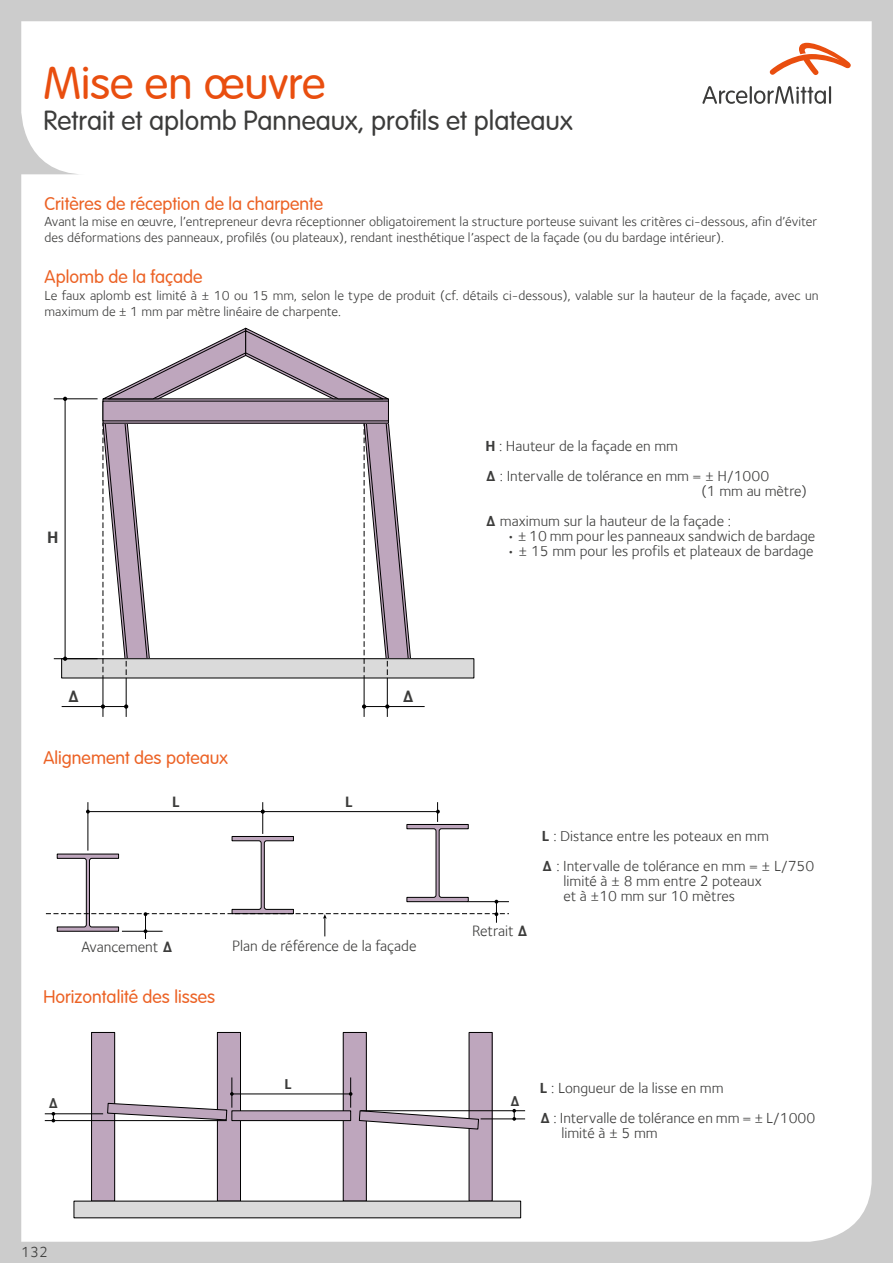
<style>
.page{position:relative;width:893px;height:1263px;background:#ccc}
.page>*{position:absolute;margin:0;border:0;box-sizing:border-box;transform-origin:0 0}
.t1{font:300 45px "VAG Rounded";color:#e94e0f}
.t2{font:300 27px "VAG Rounded";color:#3c3c3b}
.t3{font:300 18px "VAG Rounded";color:#ec6225}
.t4{font:700 16.95px "Foundry Sterling";color:#3c3c3b}
.t5{font:15.45px "Foundry Sterling";color:#3c3c3b}
.t6{font:700 15.45px "Foundry Sterling";color:#3c3c3b}
.t7{font:15px/30px "Foundry Sterling";color:#3c3c3b}
.t8{font:700 14.7px "Foundry Sterling";color:#3c3c3b}
.t9{font:13.5px/16.2px "Foundry Sterling";color:#3c3c3b}
.s1{font-weight:700}
</style>
<div class="page">
<div style="left:21px;top:21px;width:851px;height:1221px;background:#fff"></div>
<div style="left:103px;top:399px;width:285px;height:24px;background:#746674"></div>
<div style="left:102px;top:398px;width:287px;height:26px;border:1px solid #000"></div>
<div style="left:103px;top:401px;width:285px;height:20px;background:#bea6bd"></div>
<svg style="left:99px;top:327px;width:293px;height:73px;background:#d9d4d9"></svg>
<div style="left:62px;top:659px;width:412px;height:19px;background:#dadada"></div>
<div style="left:61px;top:658px;width:413px;height:20px;border:1px solid #000"></div>
<svg style="left:102px;top:422px;width:48px;height:256px;background:#c5bbc5"></svg>
<svg style="left:363px;top:422px;width:49px;height:256px;background:#c9bfc9"></svg>
<hr style="left:102px;top:678px;width:1px;height:39px;background:#000">
<hr style="left:126px;top:678px;width:1px;height:39px;background:#000">
<hr style="left:364px;top:678px;width:1px;height:39px;background:#000">
<hr style="left:387px;top:678px;width:1px;height:39px;background:#000">
<hr style="left:62px;top:706px;width:41px;height:1px;background:#000">
<svg style="left:101px;top:704px;width:27px;height:5px"></svg>
<hr style="left:387px;top:706px;width:38px;height:1px;background:#000">
<svg style="left:362px;top:704px;width:27px;height:5px"></svg>
<hr style="left:54px;top:398px;width:44px;height:1px;background:#000">
<hr style="left:54px;top:658px;width:44px;height:1px;background:#000">
<hr style="left:65px;top:399px;width:1px;height:260px;background:#000">
<svg style="left:46px;top:802px;width:463px;height:137px;background:#f4f3f4"></svg>
<div style="left:92px;top:1032px;width:23px;height:169px;background:#bea6bd"></div>
<div style="left:91px;top:1032px;width:24px;height:169px;border:1px solid #000"></div>
<div style="left:217px;top:1032px;width:23px;height:169px;background:#bea6bd"></div>
<div style="left:217px;top:1032px;width:24px;height:169px;border:1px solid #000"></div>
<div style="left:343px;top:1032px;width:23px;height:169px;background:#bea6bd"></div>
<div style="left:343px;top:1032px;width:24px;height:169px;border:1px solid #000"></div>
<div style="left:469px;top:1032px;width:23px;height:169px;background:#bea6bd"></div>
<div style="left:232px;top:1111px;width:119px;height:9px;background:#bea6bd"></div>
<div style="left:231px;top:1110px;width:120px;height:11px;border:1px solid #000"></div>
<svg style="left:358px;top:1110px;width:121px;height:20px;background:#bcafbb"></svg>
<svg style="left:107px;top:1102px;width:121px;height:18px;background:#bbaebb"></svg>
<hr style="left:45px;top:1120px;width:182px;height:1px;background:#000">
<hr style="left:45px;top:1113px;width:58px;height:1px;background:#000">
<svg style="left:52px;top:1112px;width:3px;height:10px"></svg>
<hr style="left:361px;top:1110px;width:164px;height:1px;background:#000">
<hr style="left:481px;top:1118px;width:44px;height:1px;background:#000">
<svg style="left:512px;top:1109px;width:4px;height:12px"></svg>
<hr style="left:232px;top:1093px;width:119px;height:1px;background:#000">
<hr style="left:350px;top:1077px;width:1px;height:31px;background:#000">
<hr style="left:231px;top:1077px;width:1px;height:31px;background:#000">
<div style="left:74px;top:1201px;width:447px;height:17px;background:#dadada"></div>
<svg style="left:770px;top:43px;width:81px;height:32px;background:#f8c8b5"></svg>
<svg style="left:702px;top:86px;width:129px;height:18px;background:#bfbfbf"></svg>
<h1 class="t1" style="left:44px;top:57px;width:283px">Mise en œuvre</h1>
<h2 class="t2" style="left:44px;top:105px;width:530px">Retrait et aplomb Panneaux, profils et plateaux</h2>
<h3 class="t3" style="left:45px;top:193px;width:280px">Critères de réception de la charpente</h3>
<p class="t9" style="left:45px;top:213px;width:774px">Avant la mise en œuvre, l’entrepreneur devra réceptionner obligatoirement la structure porteuse suivant les critères ci-dessous, afin d’éviter des déformations des panneaux, profilés (ou plateaux), rendant inesthétique l’aspect de la façade (ou du bardage intérieur).</p>
<h3 class="t3" style="left:45px;top:267px;width:159px">Aplomb de la façade</h3>
<p class="t9" style="left:45px;top:287px;width:775px">Le faux aplomb est limité à ± 10 ou 15 mm, selon le type de produit (cf. détails ci-dessous), valable sur la hauteur de la façade, avec un maximum de ± 1 mm par mètre linéaire de charpente.</p>
<p class="t4" style="left:47px;top:527px;width:13px">H</p>
<p class="t4" style="left:67px;top:686px;width:14px">∆</p>
<p class="t4" style="left:402px;top:686px;width:14px">∆</p>
<h3 class="t3" style="left:44px;top:748px;width:186px">Alignement des poteaux</h3>
<p class="t6" style="left:172px;top:792px;width:9px">L</p>
<p class="t6" style="left:345px;top:792px;width:9px">L</p>
<p class="t5" style="left:82px;top:938px;width:93px">Avancement <span class="s1">∆</span></p>
<p class="t5" style="left:232px;top:937px;width:186px">Plan de référence de la façade</p>
<h3 class="t3" style="left:44px;top:987px;width:173px">Horizontalité des lisses</h3>
<p class="t7" style="left:485px;top:431px;width:285px"><span class="s1">H</span> : Hauteur de la façade en mm<br><span class="s1">Δ</span> : Intervalle de tolérance en mm = ± H/1000</p>
<p class="t7" style="left:485px;top:476px;width:323px;text-indent:216px">(1 mm au mètre)<br><span class="s1">Δ</span> maximum sur la hauteur de la façade :</p>
<p class="t7" style="left:507px;top:521px;width:310px">• ± 10 mm pour les panneaux sandwich de bardage</p>
<p class="t7" style="left:507px;top:536px;width:308px">• ± 15 mm pour les profils et plateaux de bardage</p>
<p class="t5" style="left:472px;top:922px;width:58px">Retrait <span class="s1">∆</span></p>
<p class="t7" style="left:542px;top:821px;width:274px"><span class="s1">L</span> : Distance entre les poteaux en mm<br><span class="s1">Δ</span> : Intervalle de tolérance en mm = ± L/750</p>
<p class="t7" style="left:564px;top:873px;width:200px;line-height:15px">limité à ± 8 mm entre 2 poteaux et à ±10 mm sur 10 mètres</p>
<p class="t8" style="left:285px;top:1075px;width:9px">L</p>
<p class="t8" style="left:48px;top:1094px;width:12px">∆</p>
<p class="t8" style="left:510px;top:1092px;width:12px">∆</p>
<p class="t7" style="left:540px;top:1073px;width:277px"><span class="s1">L</span> : Longueur de la lisse en mm<br><span class="s1">Δ</span> : Intervalle de tolérance en mm = ± L/1000</p>
<p class="t7" style="left:561px;top:1118px;width:98px">limité à ± 5 mm</p>
<p class="t7" style="left:21px;top:1236px;width:28px">132</p>
</div>
